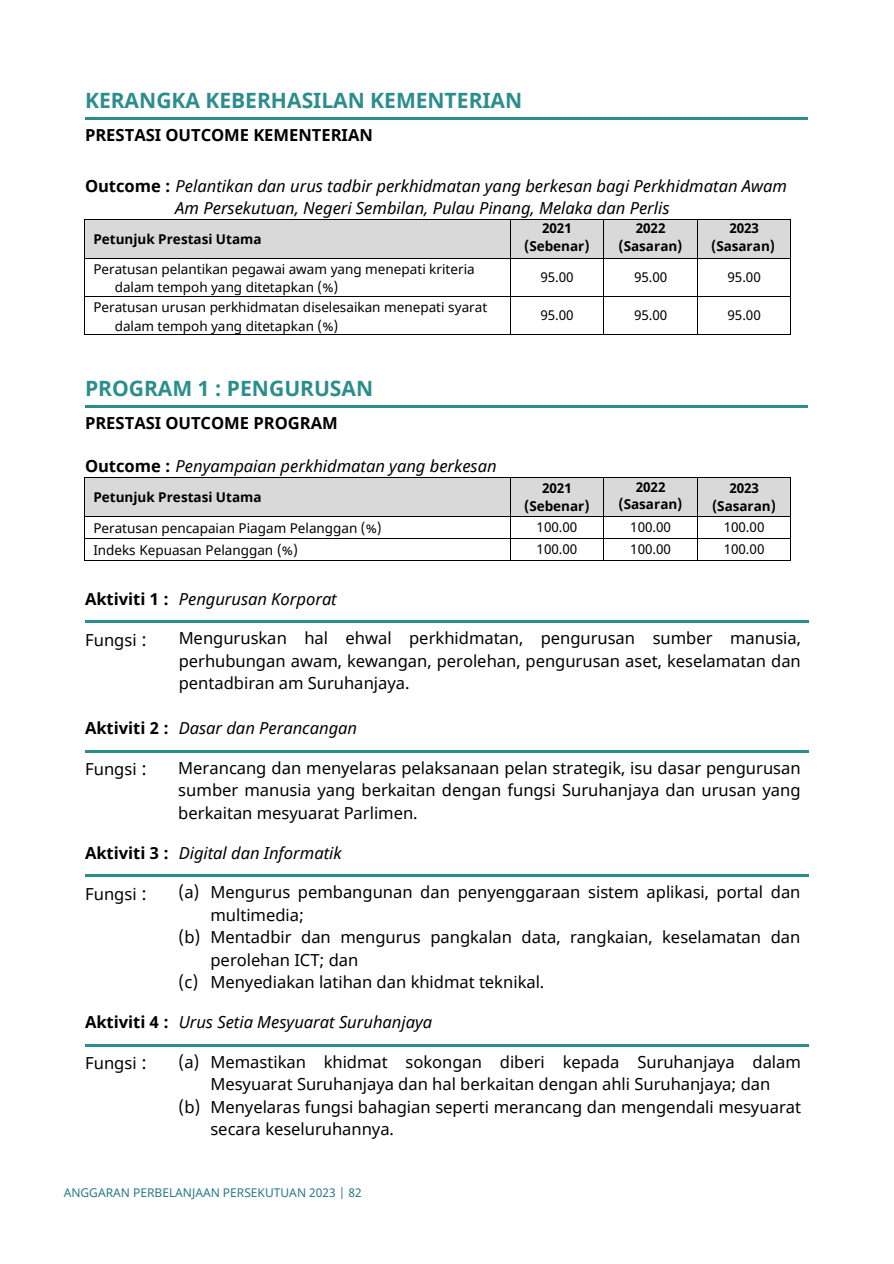
<style>
.page{position:relative;width:894px;height:1264px;background:#fff}
.page>*{position:absolute;margin:0;border:0;box-sizing:border-box;transform-origin:0 0}
.t1{font:700 21px "Noto Sans";color:#2c8e8c}
.t2{font:16.5px/22.5px "Noto Sans";color:#000}
.t3{font:italic 16.5px/22.5px "Noto Sans";letter-spacing:-.005em;color:#000}
.t4{font:700 16.5px "Noto Sans";letter-spacing:-.005em;color:#000}
.t5{font:13.5px/18.3px "Noto Sans";color:#000}
.t6{font:700 13.5px "Noto Sans";letter-spacing:-.005em;color:#000}
.t7{font:12px "Noto Sans";color:#297887}
.s1{font-weight:700;font-style:normal}
.s2{font-size:18px}
</style>
<div class="page">
<hr style="left:85px;top:117px;width:722px;height:3px;background:#2c8e8c">
<div style="left:85px;top:220px;width:425px;height:38px;background:#d9d9d9"></div>
<div style="left:510px;top:220px;width:93px;height:38px;background:#d9d9d9"></div>
<div style="left:604px;top:220px;width:93px;height:38px;background:#d9d9d9"></div>
<div style="left:697px;top:220px;width:93px;height:38px;background:#d9d9d9"></div>
<hr style="left:85px;top:219px;width:424px;height:1px;background:#000">
<hr style="left:510px;top:219px;width:93px;height:1px;background:#000">
<hr style="left:604px;top:219px;width:93px;height:1px;background:#000">
<hr style="left:697px;top:219px;width:93px;height:1px;background:#000">
<hr style="left:84px;top:220px;width:1px;height:38px;background:#000">
<hr style="left:509px;top:220px;width:1px;height:38px;background:#000">
<hr style="left:603px;top:220px;width:1px;height:38px;background:#000">
<hr style="left:697px;top:220px;width:1px;height:38px;background:#000">
<hr style="left:790px;top:220px;width:1px;height:38px;background:#000">
<hr style="left:85px;top:258px;width:424px;height:1px;background:#000">
<hr style="left:510px;top:258px;width:93px;height:1px;background:#000">
<hr style="left:604px;top:258px;width:93px;height:1px;background:#000">
<hr style="left:697px;top:258px;width:93px;height:1px;background:#000">
<hr style="left:84px;top:259px;width:1px;height:37px;background:#000">
<hr style="left:509px;top:259px;width:1px;height:37px;background:#000">
<hr style="left:603px;top:259px;width:1px;height:37px;background:#000">
<hr style="left:697px;top:259px;width:1px;height:37px;background:#000">
<hr style="left:790px;top:259px;width:1px;height:37px;background:#000">
<hr style="left:85px;top:296px;width:424px;height:1px;background:#000">
<hr style="left:510px;top:296px;width:93px;height:1px;background:#000">
<hr style="left:604px;top:296px;width:93px;height:1px;background:#000">
<hr style="left:697px;top:296px;width:93px;height:1px;background:#000">
<hr style="left:84px;top:297px;width:1px;height:37px;background:#000">
<hr style="left:85px;top:334px;width:424px;height:1px;background:#000">
<hr style="left:509px;top:297px;width:1px;height:37px;background:#000">
<hr style="left:510px;top:334px;width:93px;height:1px;background:#000">
<hr style="left:603px;top:297px;width:1px;height:37px;background:#000">
<hr style="left:604px;top:334px;width:93px;height:1px;background:#000">
<hr style="left:697px;top:297px;width:1px;height:37px;background:#000">
<hr style="left:697px;top:334px;width:93px;height:1px;background:#000">
<hr style="left:790px;top:297px;width:1px;height:37px;background:#000">
<hr style="left:85px;top:405px;width:722px;height:3px;background:#2c8e8c">
<div style="left:85px;top:478px;width:425px;height:38px;background:#d9d9d9"></div>
<div style="left:510px;top:478px;width:93px;height:38px;background:#d9d9d9"></div>
<div style="left:604px;top:478px;width:93px;height:38px;background:#d9d9d9"></div>
<div style="left:697px;top:478px;width:93px;height:38px;background:#d9d9d9"></div>
<hr style="left:85px;top:477px;width:424px;height:1px;background:#000">
<hr style="left:510px;top:477px;width:93px;height:1px;background:#000">
<hr style="left:604px;top:477px;width:93px;height:1px;background:#000">
<hr style="left:697px;top:477px;width:93px;height:1px;background:#000">
<hr style="left:84px;top:478px;width:1px;height:38px;background:#000">
<hr style="left:509px;top:478px;width:1px;height:38px;background:#000">
<hr style="left:603px;top:478px;width:1px;height:38px;background:#000">
<hr style="left:697px;top:478px;width:1px;height:38px;background:#000">
<hr style="left:790px;top:478px;width:1px;height:38px;background:#000">
<hr style="left:85px;top:516px;width:424px;height:1px;background:#000">
<hr style="left:510px;top:516px;width:93px;height:1px;background:#000">
<hr style="left:604px;top:516px;width:93px;height:1px;background:#000">
<hr style="left:697px;top:516px;width:93px;height:1px;background:#000">
<hr style="left:85px;top:538px;width:424px;height:1px;background:#000">
<hr style="left:510px;top:538px;width:93px;height:1px;background:#000">
<hr style="left:604px;top:538px;width:93px;height:1px;background:#000">
<hr style="left:697px;top:538px;width:93px;height:1px;background:#000">
<svg style="left:84px;top:516px;width:1px;height:45px"></svg>
<hr style="left:85px;top:560px;width:424px;height:1px;background:#000">
<hr style="left:510px;top:560px;width:93px;height:1px;background:#000">
<svg style="left:603px;top:516px;width:1px;height:45px"></svg>
<hr style="left:604px;top:560px;width:93px;height:1px;background:#000">
<svg style="left:697px;top:517px;width:1px;height:43px"></svg>
<hr style="left:697px;top:560px;width:93px;height:1px;background:#000">
<svg style="left:790px;top:516px;width:1px;height:45px"></svg>
<hr style="left:85px;top:620px;width:723px;height:2px;background:#2c8e8c">
<hr style="left:85px;top:750px;width:723px;height:2px;background:#2c8e8c">
<hr style="left:85px;top:874px;width:723px;height:2px;background:#2c8e8c">
<hr style="left:85px;top:1043px;width:723px;height:3px;background:#2c8e8c">
<h1 class="t1" style="left:85px;top:85px;width:439px">KERANGKA KEBERHASILAN KEMENTERIAN</h1>
<h1 class="t4" style="left:85px;top:123px;width:289px">PRESTASI OUTCOME KEMENTERIAN</h1>
<p class="t3" style="left:175px;top:174px;width:613px;text-indent:-90px"><span class="s1">Outcome :</span> Pelantikan dan urus tadbir perkhidmatan yang berkesan bagi Perkhidmatan Awam<br>Am Persekutuan, Negeri Sembilan, Pulau Pinang, Melaka dan Perlis</p>
<p class="t6" style="left:93px;top:229px;width:170px">Petunjuk Prestasi Utama</p>
<p class="t6" style="left:542px;top:219px;width:31px">2021</p>
<p class="t6" style="left:524px;top:236px;width:67px">(Sebenar)</p>
<p class="t6" style="left:635px;top:219px;width:31px">2022</p>
<p class="t6" style="left:618px;top:236px;width:65px">(Sasaran)</p>
<p class="t6" style="left:729px;top:219px;width:31px">2023</p>
<p class="t6" style="left:711px;top:236px;width:65px">(Sasaran)</p>
<p class="t5" style="left:115px;top:260px;width:361px;text-indent:-21px">Peratusan pelantikan pegawai awam yang menepati kriteria dalam tempoh yang ditetapkan (%)</p>
<p class="t5" style="left:540px;top:268px;width:35px">95.00</p>
<p class="t5" style="left:634px;top:268px;width:35px">95.00</p>
<p class="t5" style="left:727px;top:268px;width:35px">95.00</p>
<p class="t5" style="left:115px;top:298px;width:374px;text-indent:-21px">Peratusan urusan perkhidmatan diselesaikan menepati syarat dalam tempoh yang ditetapkan (%)</p>
<p class="t5" style="left:540px;top:307px;width:35px">95.00</p>
<p class="t5" style="left:634px;top:307px;width:35px">95.00</p>
<p class="t5" style="left:727px;top:307px;width:35px">95.00</p>
<h1 class="t1" style="left:85px;top:373px;width:289px">PROGRAM 1 : PENGURUSAN</h1>
<p class="t4" style="left:85px;top:411px;width:254px">PRESTASI OUTCOME PROGRAM</p>
<h2 class="t3" style="left:85px;top:454px;width:413px"><span class="s1">Outcome :</span> Penyampaian perkhidmatan yang berkesan</h2>
<p class="t6" style="left:93px;top:487px;width:170px">Petunjuk Prestasi Utama</p>
<p class="t6" style="left:542px;top:478px;width:31px">2021</p>
<p class="t6" style="left:524px;top:496px;width:67px">(Sebenar)</p>
<p class="t6" style="left:635px;top:477px;width:31px">2022</p>
<p class="t6" style="left:618px;top:494px;width:65px">(Sasaran)</p>
<p class="t6" style="left:729px;top:478px;width:31px">2023</p>
<p class="t6" style="left:712px;top:496px;width:65px">(Sasaran)</p>
<p class="t5" style="left:93px;top:519px;width:290px">Peratusan pencapaian Piagam Pelanggan (%)</p>
<p class="t5" style="left:536px;top:519px;width:42px">100.00</p>
<p class="t5" style="left:630px;top:519px;width:42px">100.00</p>
<p class="t5" style="left:723px;top:519px;width:42px">100.00</p>
<p class="t5" style="left:93px;top:541px;width:206px">Indeks Kepuasan Pelanggan (%)</p>
<p class="t5" style="left:536px;top:540px;width:42px">100.00</p>
<p class="t5" style="left:630px;top:540px;width:42px">100.00</p>
<p class="t5" style="left:723px;top:540px;width:42px">100.00</p>
<h1 class="t3" style="left:85px;top:587px;width:253px"><span class="s1">Aktiviti 1 :</span> Pengurusan Korporat</h1>
<p class="t2" style="left:85px;top:629px;width:63px">Fungsi <span class="s2">:</span></p>
<p class="t2" style="left:179px;top:627px;width:623px;text-align:justify">Menguruskan hal ehwal perkhidmatan, pengurusan sumber manusia, perhubungan awam, kewangan, perolehan, pengurusan aset, keselamatan dan pentadbiran am Suruhanjaya.</p>
<h1 class="t3" style="left:85px;top:716px;width:274px"><span class="s1">Aktiviti 2 :</span> Dasar dan Perancangan</h1>
<p class="t2" style="left:85px;top:758px;width:63px">Fungsi <span class="s2">:</span></p>
<p class="t2" style="left:178px;top:757px;width:623px;text-align:justify">Merancang dan menyelaras pelaksanaan pelan strategik, isu dasar pengurusan sumber manusia yang berkaitan dengan fungsi Suruhanjaya dan urusan yang berkaitan mesyuarat Parlimen.</p>
<h1 class="t3" style="left:85px;top:840px;width:258px"><span class="s1">Aktiviti 3 :</span> Digital dan Informatik</h1>
<p class="t2" style="left:85px;top:883px;width:63px">Fungsi <span class="s2">:</span></p>
<p class="t2" style="left:210px;top:881px;width:591px;text-indent:-32px">(a) Mengurus pembangunan dan penyenggaraan sistem aplikasi, portal dan multimedia;</p>
<p class="t2" style="left:210px;top:926px;width:591px;text-indent:-32px">(b) Mentadbir dan mengurus pangkalan data, rangkaian, keselamatan dan perolehan ICT; dan</p>
<p class="t2" style="left:178px;top:971px;width:367px">(c) Menyediakan latihan dan khidmat teknikal.</p>
<h1 class="t3" style="left:85px;top:1010px;width:349px"><span class="s1">Aktiviti 4 :</span> Urus Setia Mesyuarat Suruhanjaya</h1>
<p class="t2" style="left:85px;top:1052px;width:63px">Fungsi <span class="s2">:</span></p>
<p class="t2" style="left:178px;top:1050px;width:624px;text-align:center">(a) Memastikan khidmat sokongan diberi kepada Suruhanjaya dalam<br>Mesyuarat Suruhanjaya dan hal berkaitan dengan ahli Suruhanjaya; dan</p>
<p class="t2" style="left:210px;top:1095px;width:592px;text-indent:-32px">(b) Menyelaras fungsi bahagian seperti merancang dan mengendali mesyuarat secara keseluruhannya.</p>
<p class="t7" style="left:64px;top:1184px;width:299px">ANGGARAN PERBELANJAAN PERSEKUTUAN 2023 | 82</p>
</div>
